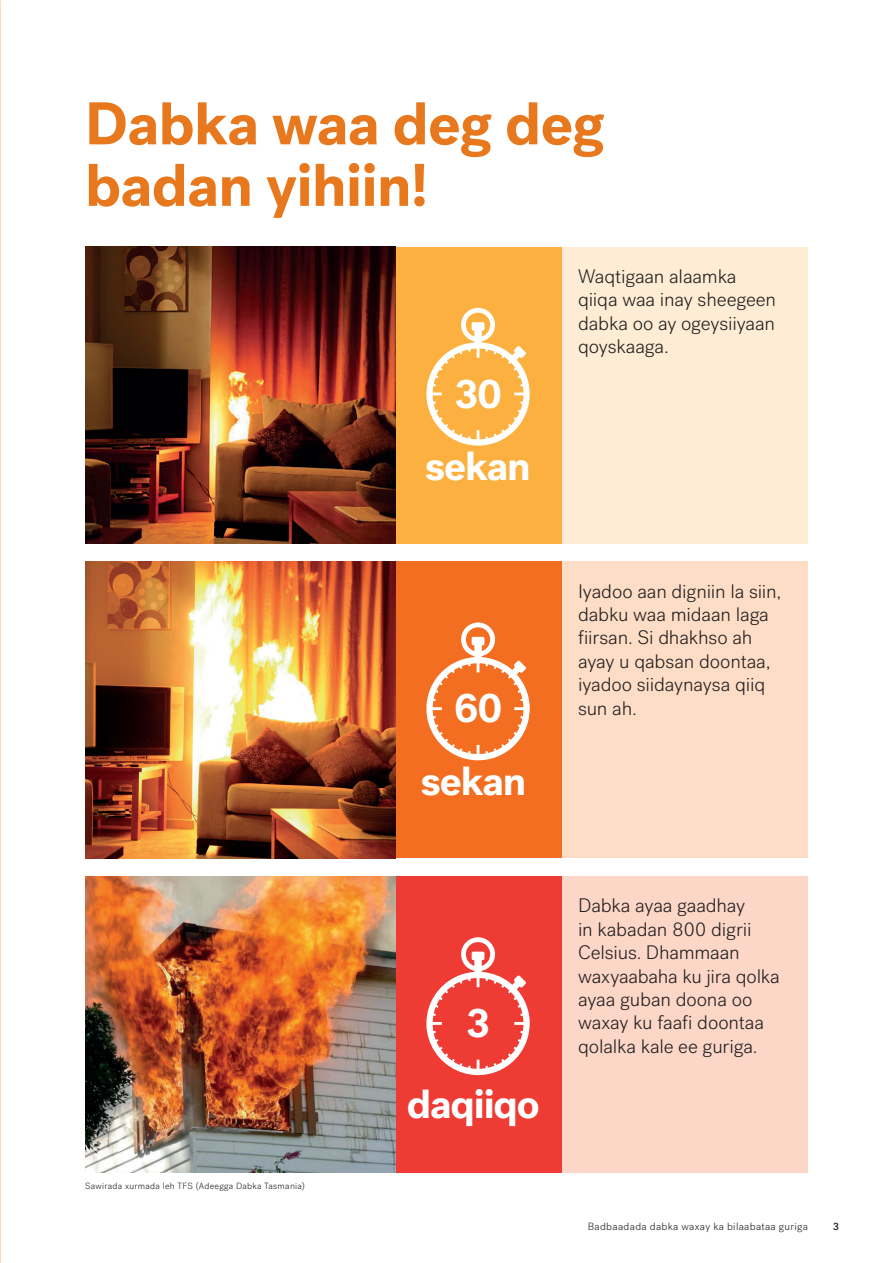
<style>
.page{position:relative;width:893px;height:1263px;background:#fff}
.page>*{position:absolute;margin:0;border:0;box-sizing:border-box;transform-origin:0 0}
.t1{font:700 60px/61.5px "Post Grotesk";letter-spacing:-.01em;color:#e7781e}
.t2{font:700 40.65px "Post Grotesk";letter-spacing:-.025em;color:#fff}
.t3{font:300 19.5px/23.4px "Post Grotesk";letter-spacing:-.01em;color:#231f20}
.t4{font:300 10.5px "Post Grotesk";letter-spacing:.03em;color:#231f20}
.t5{font:500 10.5px "Post Grotesk";color:#231f20}
.t6{font:300 9px "Post Grotesk";letter-spacing:.03em;color:#231f20}
</style>
<div class="page">
<div style="left:395px;top:247px;width:413px;height:297px;background:#feedd4"></div>
<div style="left:85px;top:247px;width:476px;height:297px;background:#fbb03f"></div>
<svg style="left:426px;top:308px;width:104px;height:138px"></svg>
<img style="left:85px;top:247px;width:310px;height:297px">
<div style="left:395px;top:561px;width:413px;height:297px;background:#fdddc6"></div>
<div style="left:85px;top:561px;width:476px;height:297px;background:#f36e21"></div>
<svg style="left:426px;top:622px;width:104px;height:138px"></svg>
<img style="left:85px;top:561px;width:310px;height:297px">
<div style="left:395px;top:876px;width:413px;height:297px;background:#fcd6c7"></div>
<div style="left:85px;top:876px;width:476px;height:297px;background:#ee3b34"></div>
<svg style="left:426px;top:937px;width:104px;height:138px"></svg>
<img style="left:85px;top:876px;width:310px;height:297px">
<p class="t1" style="left:85px;top:93px;width:521px">Dabka waa deg deg badan yihiin!</p>
<p class="t6" style="left:85px;top:1180px;width:221px">Sawirada xurmada leh TFS (Adeegga Dabka Tasmania)</p>
<p class="t2" style="left:454px;top:369px;width:49px">30</p>
<p class="t2" style="left:425px;top:440px;width:107px">sekan</p>
<p class="t3" style="left:578px;top:265px;width:200px">Waqtigaan alaamka qiiqa waa inay sheegeen dabka oo ay ogeysiiyaan qoyskaaga.</p>
<p class="t2" style="left:454px;top:682px;width:49px">60</p>
<p class="t2" style="left:421px;top:755px;width:107px">sekan</p>
<p class="t3" style="left:578px;top:579px;width:205px">Iyadoo aan digniin la siin, dabku waa midaan laga fiirsan. Si dhakhso ah ayay u qabsan doontaa, iyadoo siidaynaysa qiiq sun ah.</p>
<p class="t2" style="left:466px;top:997px;width:26px">3</p>
<p class="t2" style="left:407px;top:1078px;width:135px">daqiiqo</p>
<p class="t3" style="left:578px;top:894px;width:203px">Dabka ayaa gaadhay<br>in kabadan 800 digrii<br>Celsius. Dhammaan waxyaabaha ku jira qolka ayaa guban doona oo waxay ku faafi doontaa qolalka kale ee guriga.</p>
<p class="t4" style="left:588px;top:1220px;width:222px">Badbaadada dabka waxay ka bilaabataa guriga</p>
<p class="t5" style="left:833px;top:1219px;width:8px">3</p>
</div>
